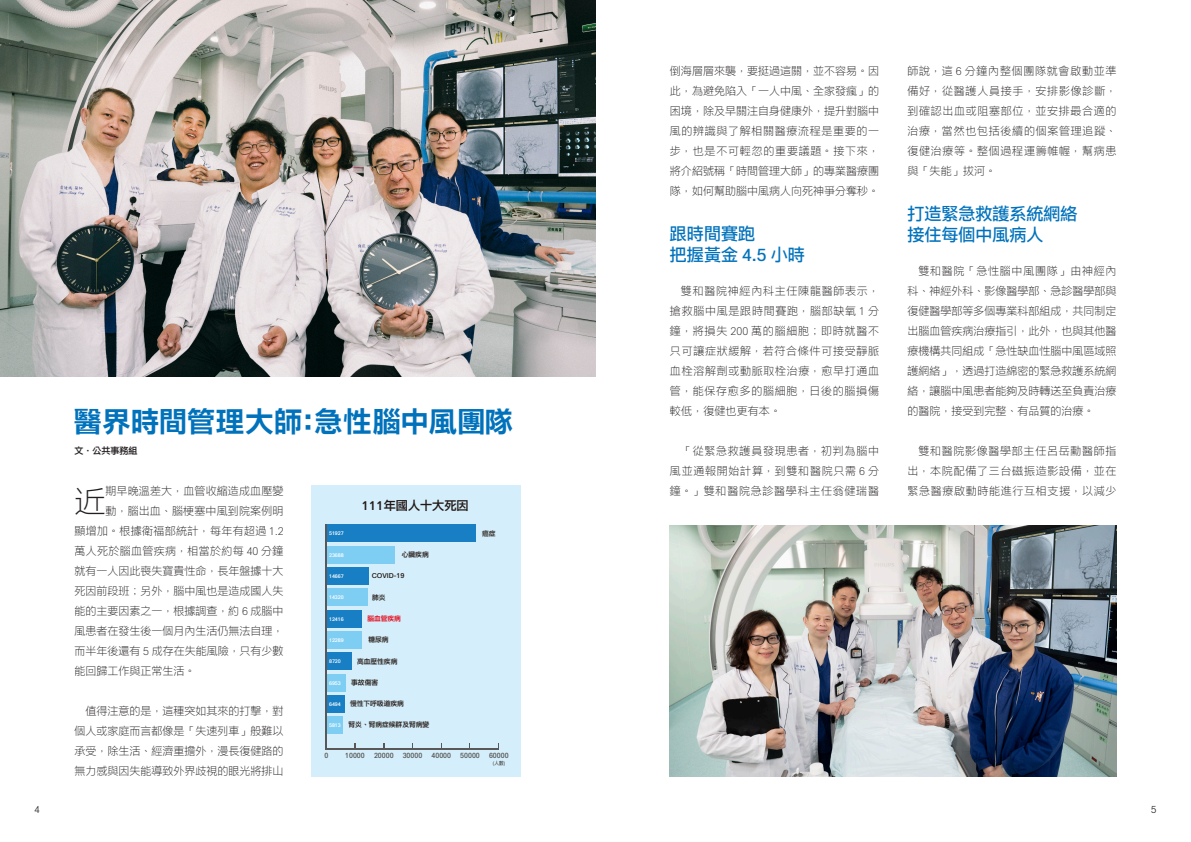
<style>
.page{position:relative;width:1191px;height:842px;background:#fff}
.page>*{position:absolute;margin:0;border:0;box-sizing:border-box;transform-origin:0 0}
.t1{font:300 31px "ARUD Jing Xi Hei E1 B5 HK";color:#231f20}
.t2{font:800 28px "ARUD Jing Xi Hei E1 B5 HK";letter-spacing:.015em;color:#0072bc}
.t3{font:700 17px/20.5px "ARUD Jing Xi Hei E1 B5 HK";color:#0072bc}
.t4{font:12.2px "ARUD Jing Xi Hei E1 B5 HK EB";color:#231815}
.t5{font:300 11px/20px "ARUD Jing Xi Hei E1 B5 HK";letter-spacing:.015em;color:#231f20;text-align:justify}
.t6{font:500 10px "ARUD Jing Xi Hei E1 B5 HK";color:#231f20}
.t7{font:9px "ARUD Jing Xi Hei E1 B5 HK EB";color:#231f20}
.t8{font:7.2px "ARUD Jing Xi Hei E1 B5 HK EB";color:#595757;scale:.92 1}
.t9{font:6.7px "ARUD Jing Xi Hei E1 B5 HK EB";color:#231815}
.t10{font:6.7px "ARUD Jing Xi Hei E1 B5 HK EB";color:#e60012}
.t11{font:5px "ARUD Jing Xi Hei E1 B5 HK EB";color:#fff}
.t12{font:5px "ARUD Jing Xi Hei E1 B5 HK EB";color:#595757;scale:.92 1}
</style>
<div class="page">
<img style="left:0;top:0;width:595px;height:376px">
<div style="left:312px;top:485px;width:209px;height:291px;background:#d4effb"></div>
<div style="left:326px;top:717px;width:17px;height:17px;background:#7ecef4"></div>
<div style="left:326px;top:695px;width:19px;height:18px;background:#187fc4"></div>
<div style="left:326px;top:674px;width:20px;height:17px;background:#7ecef4"></div>
<div style="left:326px;top:653px;width:25px;height:17px;background:#187fc4"></div>
<div style="left:326px;top:631px;width:35px;height:17px;background:#7ecef4"></div>
<div style="left:326px;top:610px;width:36px;height:17px;background:#187fc4"></div>
<div style="left:326px;top:589px;width:41px;height:17px;background:#7ecef4"></div>
<div style="left:326px;top:567px;width:42px;height:17px;background:#187fc4"></div>
<div style="left:326px;top:546px;width:68px;height:17px;background:#7ecef4"></div>
<div style="left:326px;top:525px;width:149px;height:17px;background:#187fc4"></div>
<hr style="left:326px;top:748px;width:173px;height:1px;background:#595757">
<hr style="left:326px;top:525px;width:1px;height:224px;background:#595757">
<img style="left:670px;top:525px;width:446px;height:251px">
<h2 class="t2" style="left:74px;top:404px;width:440px">醫界時間管理大師：急性腦中風團隊</h2>
<p class="t7" style="left:74px;top:446px;width:65px">文．公共事務組</p>
<h1 class="t1" style="left:74px;top:484px;width:32px">近</h1>
<p class="t5" style="left:105px;top:481px;width:180px">期早晚溫差大，血管收縮造成血壓變</p>
<p class="t5" style="left:105px;top:501px;width:180px">動，腦出血、腦梗塞中風到院案例明</p>
<p class="t5" style="left:74px;top:521px;width:211px">顯增加。根據衛福部統計，每年有超過 1.2</p>
<p class="t5" style="left:74px;top:541px;width:211px">萬人死於腦血管疾病，相當於約每 40 分鐘</p>
<p class="t5" style="left:74px;top:561px;width:211px">就有一人因此喪失寶貴性命，長年盤據十大</p>
<p class="t5" style="left:74px;top:581px;width:211px">死因前段班；另外，腦中風也是造成國人失</p>
<p class="t5" style="left:74px;top:601px;width:211px">能的主要因素之一，根據調查，約 6 成腦中</p>
<p class="t5" style="left:74px;top:621px;width:211px">風患者在發生後一個月內生活仍無法自理，</p>
<p class="t5" style="left:74px;top:641px;width:211px">而半年後還有 5 成存在失能風險，只有少數</p>
<p class="t5" style="left:74px;top:661px;width:122px">能回歸工作與正常生活。</p>
<p class="t5" style="left:74px;top:701px;width:211px;text-indent:11px">值得注意的是，這種突如其來的打擊，對個人或家庭而言都像是「失速列車」般難以承受，除生活、經濟重擔外，漫長復健路的無力感與因失能導致外界歧視的眼光將排山</p>
<p class="t4" style="left:362px;top:498px;width:108px">111年國人十大死因</p>
<p class="t11" style="left:329px;top:530px;width:16px">51927</p>
<p class="t11" style="left:329px;top:552px;width:16px">23688</p>
<p class="t11" style="left:329px;top:573px;width:16px">14667</p>
<p class="t11" style="left:329px;top:594px;width:16px">14320</p>
<p class="t11" style="left:329px;top:616px;width:16px">12416</p>
<p class="t11" style="left:329px;top:637px;width:16px">12289</p>
<p class="t11" style="left:329px;top:659px;width:13px">8720</p>
<p class="t11" style="left:329px;top:680px;width:13px">6953</p>
<p class="t11" style="left:329px;top:701px;width:13px">6494</p>
<p class="t11" style="left:329px;top:723px;width:13px">5813</p>
<p class="t9" style="left:402px;top:551px;width:28px">心臟疾病</p>
<p class="t9" style="left:372px;top:572px;width:34px">COVID-19</p>
<p class="t9" style="left:372px;top:593px;width:15px">肺炎</p>
<p class="t10" style="left:367px;top:614px;width:35px">腦血管疾病</p>
<p class="t9" style="left:368px;top:636px;width:22px">糖尿病</p>
<p class="t9" style="left:357px;top:657px;width:42px">高血壓性疾病</p>
<p class="t9" style="left:351px;top:678px;width:28px">事故傷害</p>
<p class="t9" style="left:350px;top:700px;width:55px">慢性下呼吸道疾病</p>
<p class="t9" style="left:348px;top:721px;width:82px">腎炎、腎病症候群及腎病變</p>
<p class="t9" style="left:482px;top:529px;width:15px">癌症</p>
<p class="t8" style="left:324px;top:751px;width:6px">0</p>
<p class="t8" style="left:345px;top:751px;width:23px">10000</p>
<p class="t8" style="left:374px;top:751px;width:23px">20000</p>
<p class="t8" style="left:403px;top:751px;width:23px">30000</p>
<p class="t8" style="left:431px;top:751px;width:23px">40000</p>
<p class="t8" style="left:460px;top:751px;width:23px">50000</p>
<p class="t8" style="left:489px;top:751px;width:23px">60000</p>
<p class="t12" style="left:493px;top:760px;width:15px">(人數)</p>
<p class="t5" style="left:670px;top:61px;width:211px">倒海層層來襲，要挺過這關，並不容易。因此，為避免陷入「一人中風、全家發瘋」的困境，除及早關注自身健康外，提升對腦中風的辨識與了解相關醫療流程是重要的一步，也是不可輕忽的重要議題。接下來，將介紹號稱「時間管理大師」的專業醫療團隊，如何幫助腦中風病人向死神爭分奪秒。</p>
<h3 class="t3" style="left:670px;top:224px;width:136px">跟時間賽跑<br>把握黃金 4.5 小時</h3>
<p class="t5" style="left:670px;top:281px;width:211px;text-indent:11px">雙和醫院神經內科主任陳龍醫師表示，搶救腦中風是跟時間賽跑，腦部缺氧 1 分鐘，將損失 200 萬的腦細胞；即時就醫不只可讓症狀緩解，若符合條件可接受靜脈血栓溶解劑或動脈取栓治療，愈早打通血管，能保存愈多的腦細胞，日後的腦損傷較低，復健也更有本。</p>
<p class="t5" style="left:670px;top:441px;width:211px;text-indent:11px">「從緊急救護員發現患者，初判為腦中風並通報開始計算，到雙和醫院只需 6 分鐘。」雙和醫院急診醫學科主任翁健瑞醫</p>
<p class="t5" style="left:907px;top:61px;width:211px">師說，這 6 分鐘內整個團隊就會啟動並準備好，從醫護人員接手，安排影像診斷，到確認出血或阻塞部位，並安排最合適的治療，當然也包括後續的個案管理追蹤、復健治療等。整個過程運籌帷幄，幫病患與「失能」拔河。</p>
<h3 class="t3" style="left:907px;top:204px;width:172px">打造緊急救護系統網絡接住每個中風病人</h3>
<p class="t5" style="left:907px;top:261px;width:211px;text-indent:11px">雙和醫院「急性腦中風團隊」由神經內科、神經外科、影像醫學部、急診醫學部與復健醫學部等多個專業科部組成，共同制定出腦血管疾病治療指引，此外，也與其他醫療機構共同組成「急性缺血性腦中風區域照護網絡」，透過打造綿密的緊急救護系統網絡，讓腦中風患者能夠及時轉送至負責治療的醫院，接受到完整、有品質的治療。</p>
<p class="t5" style="left:907px;top:441px;width:211px;text-indent:11px">雙和醫院影像醫學部主任呂岳勳醫師指出，本院配備了三台磁振造影設備，並在緊急醫療啟動時能進行互相支援，以減少</p>
<p class="t6" style="left:35px;top:804px;width:7px">4</p>
<p class="t6" style="left:1151px;top:804px;width:7px">5</p>
</div>
